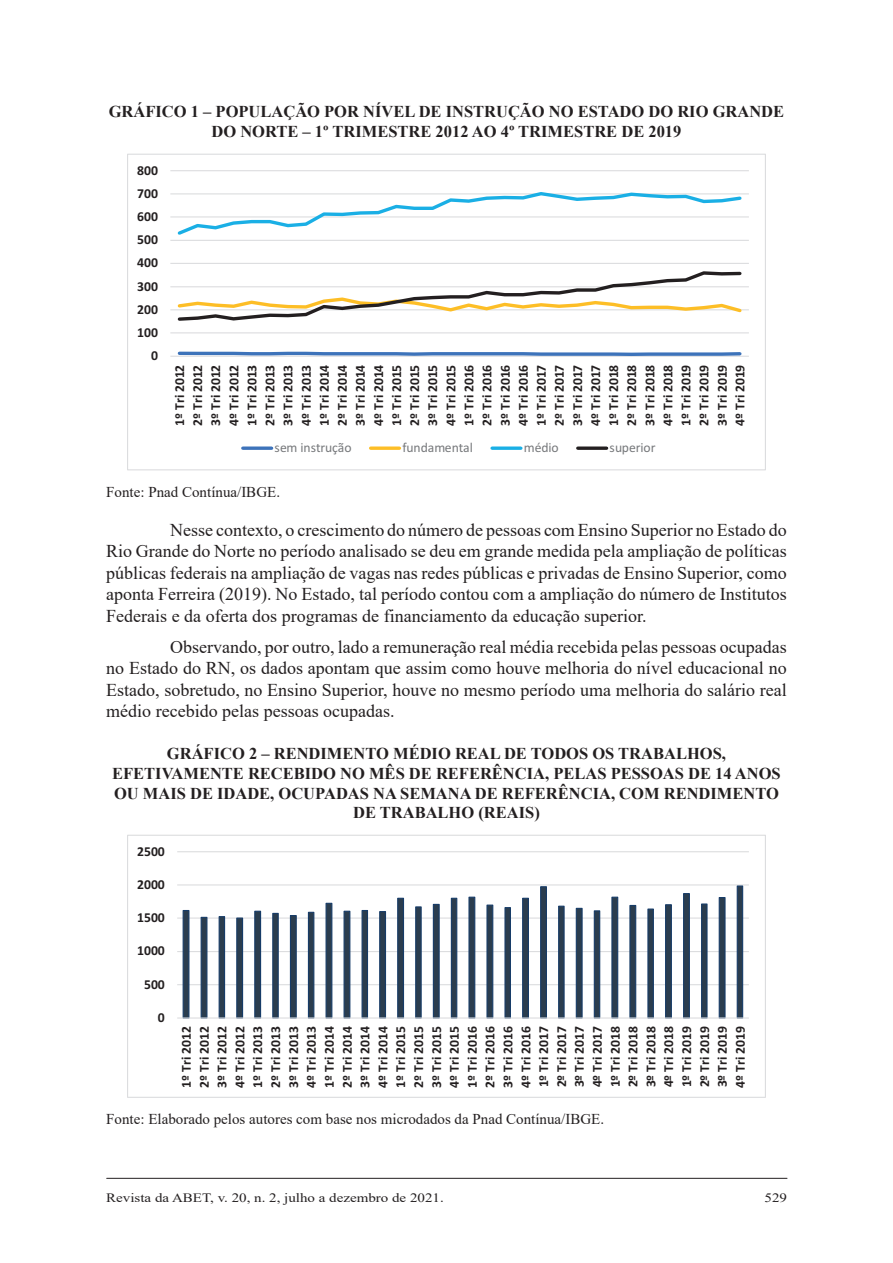
<style>
.page{position:relative;width:893px;height:1263px;background:#fff}
.page>*{position:absolute;margin:0;border:0;box-sizing:border-box;transform-origin:0 0}
.t1{font:18px/21.6px "Times New Roman";color:#231f20;text-align:justify}
.t2{font:700 16.5px/19.8px "Times New Roman";color:#231f20;text-align:center}
.t3{font:15px "Times New Roman";color:#231f20}
.t4{font:700 13.65px/18.1px "Calibri";letter-spacing:-.005em;color:#231f20;text-align:justify}
.t5{font:13.65px "Calibri";letter-spacing:-.005em;color:#76787b}
.t6{font:12.75px "Times New Roman";color:#231f20;scale:1.18 1}
</style>
<div class="page">
<hr style="left:107px;top:1178px;width:680px;height:1px;background:#231f20">
<hr style="left:170px;top:332px;width:579px;height:1px;background:#dcdddf">
<hr style="left:170px;top:309px;width:579px;height:1px;background:#dcdddf">
<hr style="left:170px;top:286px;width:579px;height:1px;background:#dcdddf">
<hr style="left:170px;top:263px;width:579px;height:1px;background:#dcdddf">
<hr style="left:170px;top:240px;width:579px;height:1px;background:#dcdddf">
<hr style="left:170px;top:216px;width:579px;height:1px;background:#dcdddf">
<hr style="left:170px;top:193px;width:579px;height:1px;background:#dcdddf">
<hr style="left:170px;top:170px;width:579px;height:1px;background:#dcdddf">
<hr style="left:170px;top:356px;width:579px;height:1px;background:#dcdddf">
<svg style="left:176px;top:351px;width:567px;height:5px"></svg>
<svg style="left:175px;top:192px;width:569px;height:43px"></svg>
<svg style="left:176px;top:271px;width:568px;height:50px"></svg>
<svg style="left:243px;top:446px;width:29px;height:4px"></svg>
<svg style="left:371px;top:446px;width:28px;height:4px"></svg>
<svg style="left:492px;top:446px;width:29px;height:4px"></svg>
<svg style="left:578px;top:446px;width:29px;height:4px"></svg>
<hr style="left:177px;top:984px;width:572px;height:1px;background:#dcdddf">
<hr style="left:177px;top:951px;width:572px;height:1px;background:#dcdddf">
<hr style="left:177px;top:917px;width:572px;height:2px;background:#dcdddf">
<hr style="left:177px;top:884px;width:572px;height:1px;background:#dcdddf">
<hr style="left:177px;top:851px;width:572px;height:1px;background:#dcdddf">
<svg style="left:182px;top:885px;width:562px;height:134px"></svg>
<hr style="left:177px;top:1017px;width:572px;height:1px;background:#dcdddf">
<div style="left:127px;top:835px;width:639px;height:263px;border:1px solid #dcdddf"></div>
<p class="t2" style="left:109px;top:102px;width:677px">GRÁFICO 1 – POPULAÇÃO POR NÍVEL DE INSTRUÇÃO NO ESTADO DO RIO GRANDE<br>DO NORTE – 1º TRIMESTRE 2012 AO 4º TRIMESTRE DE 2019</p>
<p class="t4" style="left:137px;top:161px;width:22px">800</p>
<p class="t4" style="left:137px;top:184px;width:22px">700</p>
<p class="t4" style="left:137px;top:207px;width:22px">600</p>
<p class="t4" style="left:137px;top:230px;width:22px">500</p>
<p class="t4" style="left:137px;top:254px;width:22px">400</p>
<p class="t4" style="left:137px;top:277px;width:22px">300</p>
<p class="t4" style="left:137px;top:300px;width:22px">200</p>
<p class="t4" style="left:137px;top:323px;width:22px">100</p>
<p class="t4" style="left:151px;top:346px;width:8px">0</p>
<p class="t4" style="left:170px;top:426px;width:63px;rotate:-90deg">1º Tri 2012<br>2º Tri 2012<br>3º Tri 2012<br>4º Tri 2012<br>1º Tri 2013<br>2º Tri 2013<br>3º Tri 2013<br>4º Tri 2013<br>1º Tri 2014<br>2º Tri 2014<br>3º Tri 2014<br>4º Tri 2014<br>1º Tri 2015<br>2º Tri 2015<br>3º Tri 2015<br>4º Tri 2015<br>1º Tri 2016<br>2º Tri 2016<br>3º Tri 2016<br>4º Tri 2016<br>1º Tri 2017<br>2º Tri 2017<br>3º Tri 2017<br>4º Tri 2017<br>1º Tri 2018<br>2º Tri 2018<br>3º Tri 2018<br>4º Tri 2018<br>1º Tri 2019<br>2º Tri 2019<br>3º Tri 2019<br>4º Tri 2019</p>
<p class="t5" style="left:275px;top:438px;width:79px">sem instrução</p>
<p class="t5" style="left:402px;top:438px;width:72px">fundamental</p>
<p class="t5" style="left:524px;top:438px;width:36px">médio</p>
<p class="t5" style="left:610px;top:438px;width:47px">superior</p>
<p class="t3" style="left:106px;top:481px;width:175px">Fonte: Pnad Contínua/IBGE.</p>
<p class="t1" style="left:106px;top:518px;width:682px;text-indent:64px">Nesse contexto, o crescimento do número de pessoas com Ensino Superior no Estado do Rio Grande do Norte no período analisado se deu em grande medida pela ampliação de políticas públicas federais na ampliação de vagas nas redes públicas e privadas de Ensino Superior, como aponta Ferreira (2019). No Estado, tal período contou com a ampliação do número de Institutos Federais e da oferta dos programas de financiamento da educação superior.</p>
<p class="t1" style="left:106px;top:635px;width:682px;text-indent:64px">Observando, por outro, lado a remuneração real média recebida pelas pessoas ocupadas no Estado do RN, os dados apontam que assim como houve melhoria do nível educacional no Estado, sobretudo, no Ensino Superior, houve no mesmo período uma melhoria do salário real médio recebido pelas pessoas ocupadas.</p>
<p class="t2" style="left:112px;top:743px;width:670px">GRÁFICO 2 – RENDIMENTO MÉDIO REAL DE TODOS OS TRABALHOS, EFETIVAMENTE RECEBIDO NO MÊS DE REFERÊNCIA, PELAS PESSOAS DE 14 ANOS OU MAIS DE IDADE, OCUPADAS NA SEMANA DE REFERÊNCIA, COM RENDIMENTO DE TRABALHO (REAIS)</p>
<p class="t4" style="left:137px;top:842px;width:29px">2500</p>
<p class="t4" style="left:137px;top:875px;width:29px">2000</p>
<p class="t4" style="left:137px;top:908px;width:29px">1500</p>
<p class="t4" style="left:137px;top:942px;width:29px">1000</p>
<p class="t4" style="left:144px;top:975px;width:22px">500</p>
<p class="t4" style="left:158px;top:1008px;width:8px">0</p>
<p class="t4" style="left:177px;top:1087px;width:63px;rotate:-90deg">1º Tri 2012<br>2º Tri 2012<br>3º Tri 2012<br>4º Tri 2012<br>1º Tri 2013<br>2º Tri 2013<br>3º Tri 2013<br>4º Tri 2013<br>1º Tri 2014<br>2º Tri 2014<br>3º Tri 2014<br>4º Tri 2014<br>1º Tri 2015<br>2º Tri 2015<br>3º Tri 2015<br>4º Tri 2015<br>1º Tri 2016<br>2º Tri 2016<br>3º Tri 2016<br>4º Tri 2016<br>1º Tri 2017<br>2º Tri 2017<br>3º Tri 2017<br>4º Tri 2017<br>1º Tri 2018<br>2º Tri 2018<br>3º Tri 2018<br>4º Tri 2018<br>1º Tri 2019<br>2º Tri 2019<br>3º Tri 2019<br>4º Tri 2019</p>
<p class="t3" style="left:106px;top:1109px;width:499px">Fonte: Elaborado pelos autores com base nos microdados da Pnad Contínua/IBGE.</p>
<p class="t6" style="left:106px;top:1189px;width:287px">Revista da ABET, v. 20, n. 2, julho a dezembro de 2021.</p>
<p class="t6" style="left:764px;top:1189px;width:21px">529</p>
</div>
